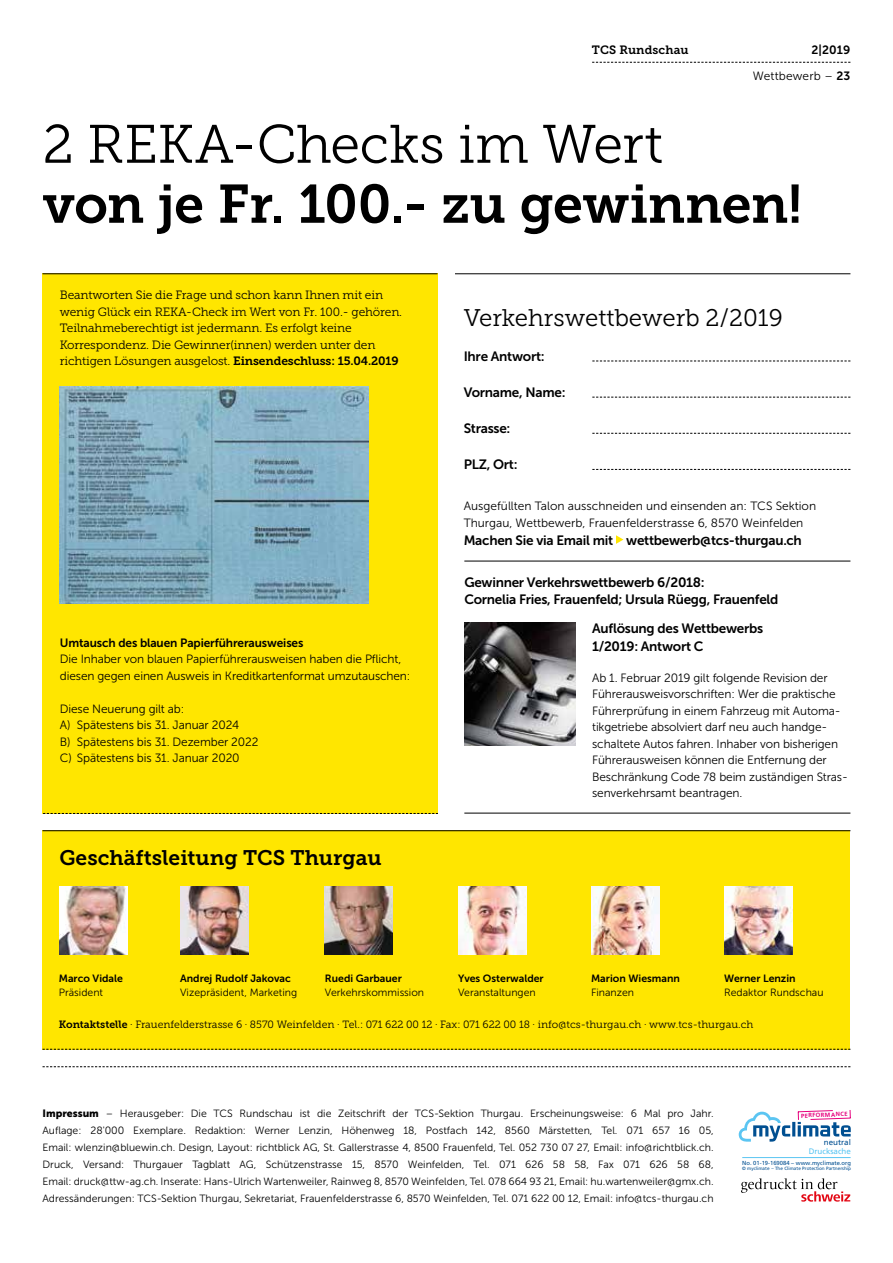
<style>
.page{position:relative;width:893px;height:1263px;background:#fff}
.page>*{position:absolute;margin:0;border:0;box-sizing:border-box;transform-origin:0 0}
.t1{font:54px "Museo Slab 700";letter-spacing:-.015em;color:#000}
.t2{font:54px "Museo Slab 300";letter-spacing:-.005em;color:#000}
.t3{font:24px "Museo Slab 300";color:#000}
.t4{font:21px "Museo Slab 700";color:#000}
.t5{font:13.5px/18px "Museo Sans 700";letter-spacing:-.02em;color:#000}
.t6{font:12px/16.5px "Museo Sans 300";letter-spacing:-.01em;color:#000}
.t7{font:12px/16.5px "Museo Slab 300";letter-spacing:-.01em;color:#000}
.t8{font:12px "Museo Sans 700";letter-spacing:-.01em;color:#000}
.t9{font:12px "Museo Sans 300";letter-spacing:.01em;color:#000}
.t10{font:12px "Museo Slab 700";letter-spacing:.01em;color:#000}
.t11{font:10.5px/16.8px "Museo Sans 300";color:#000;text-align:justify}
.t12{font:10.5px "Museo Slab 300";color:#000}
.t13{font:10.5px "Museo Sans 700";color:#000}
.t14{font:7.95px "Frutiger LT Com";color:#5bc5f2}
.t15{font:7.95px "Frutiger LT Com";color:#004f91}
.t16{font:700 6px "Frutiger LT Com";color:#e6007d}
.t17{font:5.85px "Frutiger LT Com";color:#004f91}
.t18{font:4.65px "Frutiger LT Com";color:#004f91}
.s1{font-family:"Museo Sans 700"}
.s2{font-family:"Museo Slab 700"}
.s3{font-family:"Museo Sans 900"}
</style>
<div class="page">
<svg style="left:592px;top:62px;width:258px;height:1px"></svg>
<svg style="left:592px;top:361px;width:258px;height:1px"></svg>
<svg style="left:592px;top:397px;width:258px;height:1px"></svg>
<svg style="left:592px;top:433px;width:258px;height:1px"></svg>
<svg style="left:592px;top:469px;width:258px;height:1px"></svg>
<hr style="left:464px;top:561px;width:386px;height:1px;background:#000">
<hr style="left:455px;top:273px;width:395px;height:1px;background:#000">
<div style="left:43px;top:273px;width:395px;height:540px;background:#ffe600"></div>
<svg style="left:43px;top:813px;width:395px;height:1px"></svg>
<div style="left:43px;top:830px;width:807px;height:219px;background:#ffe600"></div>
<svg style="left:43px;top:1066px;width:807px;height:1px"></svg>
<hr style="left:43px;top:830px;width:807px;height:1px;background:#000">
<svg style="left:43px;top:1049px;width:807px;height:1px"></svg>
<img style="left:60px;top:886px;width:68px;height:68px">
<img style="left:724px;top:886px;width:68px;height:68px">
<hr style="left:43px;top:273px;width:394px;height:1px;background:#000">
<svg style="left:616px;top:535px;width:7px;height:9px"></svg>
<hr style="left:464px;top:813px;width:386px;height:1px;background:#000">
<svg style="left:741px;top:1178px;width:109px;height:23px"></svg>
<img style="left:60px;top:387px;width:309px;height:217px">
<img style="left:180px;top:886px;width:68px;height:68px">
<img style="left:591px;top:886px;width:68px;height:68px">
<img style="left:458px;top:886px;width:68px;height:68px">
<img style="left:325px;top:886px;width:68px;height:68px">
<img style="left:465px;top:623px;width:110px;height:123px">
<hr style="left:742px;top:1157px;width:109px;height:1px;background:#5bc5f2">
<svg style="left:739px;top:1110px;width:112px;height:32px"></svg>
<p class="t10" style="left:592px;top:43px;width:98px">TCS Rundschau</p>
<p class="t8" style="left:811px;top:43px;width:40px">2|2019</p>
<p class="t9" style="left:753px;top:69px;width:99px">Wettbewerb – <span class="s1">23</span></p>
<h1 class="t2" style="left:43px;top:115px;width:622px">2 REKA-Checks im Wert</h1>
<h1 class="t1" style="left:43px;top:173px;width:761px">von je Fr. 100.- zu gewinnen!</h1>
<p class="t7" style="left:60px;top:287px;width:344px">Beantworten Sie die Frage und schon kann Ihnen mit ein wenig Glück ein REKA-Check im Wert von Fr. 100.- gehören.<br>Teilnahmeberechtigt ist jedermann. Es erfolgt keine Korrespondenz. Die Gewinner(innen) werden unter den richtigen Lösungen ausgelost. <span class="s2">Einsendeschluss: 15.04.2019</span></p>
<p class="t8" style="left:60px;top:636px;width:245px">Umtausch des blauen Papierführerausweises</p>
<p class="t6" style="left:60px;top:651px;width:352px">Die Inhaber von blauen Papierführerausweisen haben die Pflicht, diesen gegen einen Ausweis in Kreditkartenformat umzutauschen:</p>
<p class="t6" style="left:60px;top:700px;width:200px">Diese Neuerung gilt ab:<br>A) Spätestens bis 31. Januar 2024<br>B) Spätestens bis 31. Dezember 2022<br>C) Spätestens bis 31. Januar 2020</p>
<h3 class="t4" style="left:60px;top:846px;width:324px">Geschäftsleitung TCS Thurgau</h3>
<h2 class="t3" style="left:464px;top:305px;width:321px">Verkehrswettbewerb 2/2019</h2>
<p class="t5" style="left:464px;top:347px;width:83px">Ihre Antwort:</p>
<p class="t5" style="left:464px;top:383px;width:103px">Vorname, Name:</p>
<p class="t5" style="left:464px;top:419px;width:48px">Strasse:</p>
<p class="t5" style="left:464px;top:455px;width:55px">PLZ, Ort:</p>
<p class="t6" style="left:464px;top:497px;width:354px">Ausgefüllten Talon ausschneiden und einsenden an: TCS Sektion<br>Thurgau, Wettbewerb, Frauenfelderstrasse 6, 8570 Weinfelden</p>
<p class="t5" style="left:464px;top:531px;width:340px">Machen Sie via Email mit wettbewerb@tcs-thurgau.ch</p>
<p class="t5" style="left:464px;top:574px;width:316px;line-height:16.5px">Gewinner Verkehrswettbewerb 6/2018:<br>Cornelia Fries, Frauenfeld; Ursula Rüegg, Frauenfeld</p>
<p class="t5" style="left:592px;top:619px;width:173px">Auflösung des Wettbewerbs<br>1/2019: Antwort C</p>
<p class="t6" style="left:592px;top:670px;width:257px">Ab 1. Februar 2019 gilt folgende Revision der Führerausweisvorschriften: Wer die praktische Führerprüfung in einem Fahrzeug mit Automa&shy;tikgetriebe absolviert darf neu auch handge&shy;schaltete Autos fahren. Inhaber von bisherigen Führerausweisen können die Entfernung der Beschränkung Code 78 beim zuständigen Stras&shy;senverkehrsamt beantragen.</p>
<p class="t13" style="left:325px;top:972px;width:78px">Ruedi Garbauer</p>
<p class="t11" style="left:325px;top:984px;width:101px">Verkehrskommission</p>
<p class="t13" style="left:458px;top:972px;width:87px">Yves Osterwalder</p>
<p class="t11" style="left:458px;top:984px;width:79px">Veranstaltungen</p>
<p class="t13" style="left:180px;top:972px;width:112px">Andrej Rudolf Jakovac</p>
<p class="t11" style="left:180px;top:984px;width:119px">Vizepräsident, Marketing</p>
<p class="t13" style="left:724px;top:972px;width:73px">Werner Lenzin</p>
<p class="t11" style="left:724px;top:984px;width:101px">Redaktor Rundschau</p>
<p class="t12" style="left:59px;top:1018px;width:696px"><span class="s2">Kontaktstelle</span> . Frauenfelderstrasse 6 . 8570 Weinfelden . Tel.: 071 622 00 12 . Fax: 071 622 00 18 . info@tcs-thurgau.ch . www.tcs-thurgau.ch</p>
<p class="t13" style="left:59px;top:972px;width:66px">Marco Vidale</p>
<p class="t11" style="left:59px;top:984px;width:46px">Präsident</p>
<p class="t13" style="left:591px;top:972px;width:90px">Marion Wiesmann</p>
<p class="t11" style="left:591px;top:984px;width:45px">Finanzen</p>
<p class="t11" style="left:43px;top:1105px;width:673px"><span class="s3">Impressum</span> – Herausgeber: Die TCS Rundschau ist die Zeitschrift der TCS-Sektion Thurgau. Erscheinungsweise: 6 Mal pro Jahr.<br>Auflage: 28'000 Exemplare. Redaktion: Werner Lenzin, Höhenweg 18, Postfach 142, 8560 Märstetten, Tel. 071 657 16 05, Email: wlenzin@bluewin.ch. Design, Layout: richtblick AG, St. Gallerstrasse 4, 8500 Frauenfeld, Tel. 052 730 07 27, Email: info@richtblick.ch.<br>Druck, Versand: Thurgauer Tagblatt AG, Schützenstrasse 15, 8570 Weinfelden, Tel. 071 626 58 58, Fax 071 626 58 68, Email: druck@ttw-ag.ch. Inserate: Hans-Ulrich Wartenweiler, Rainweg 8, 8570 Weinfelden, Tel. 078 664 93 21, Email: hu.wartenweiler@gmx.ch.<br>Adressänderungen: TCS-Sektion Thurgau, Sekretariat, Frauenfelderstrasse 6, 8570 Weinfelden, Tel. 071 622 00 12, Email: info@tcs-thurgau.ch</p>
<p class="t16" style="left:801px;top:1112px;width:48px;rotate:-2deg">PERFORMANCE</p>
<p class="t15" style="left:824px;top:1138px;width:29px">neutral</p>
<p class="t14" style="left:809px;top:1147px;width:44px">Drucksache</p>
<p class="t17" style="left:742px;top:1159px;width:110px">No. 01-19-169084 – www.myclimate.org</p>
<p class="t18" style="left:742px;top:1166px;width:110px">© myclimate – The Climate Protection Partnership</p>
</div>
